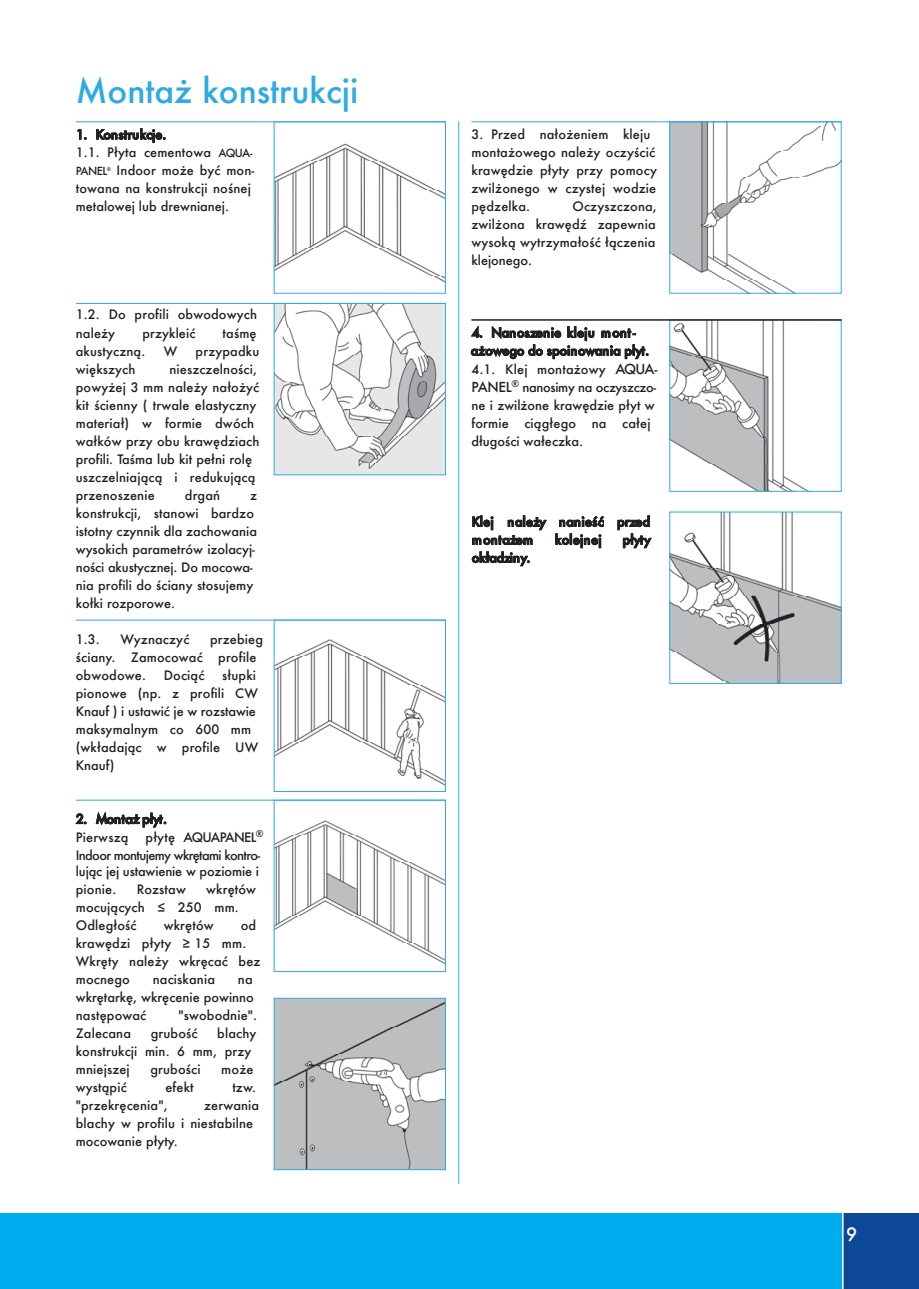
<style>
.page{position:relative;width:919px;height:1289px;background:#fff}
.page>*{position:absolute;margin:0;border:0;box-sizing:border-box;transform-origin:0 0}
.t1{font:500 33px "Futura";color:#2eabe2}
.t2{font:500 18px "Futura";color:#fff}
.t3{font:500 12.75px/18px "Futura";letter-spacing:.01em;color:#231f20}
.t4{font:500 12.75px/18px "Futura";letter-spacing:-.05em;color:#231f20;text-align:right}
.t5{font:500 12.75px/18px "Futura";letter-spacing:-.01em;color:#231f20}
.t6{font:500 12.75px "Futura";letter-spacing:-.02em;color:#231f20}
.t7{font:500 10.95px "Futura";letter-spacing:-.05em;color:#231f20}
.s1{font-size:10.95px}
.s2{font-size:13.5px}
</style>
<div class="page">
<div style="left:0;top:1212px;width:918px;height:76px;background:#00adef"></div>
<svg style="left:77px;top:129px;width:10px;height:11px"></svg>
<svg style="left:96px;top:128px;width:70px;height:15px"></svg>
<svg style="left:75px;top:813px;width:12px;height:11px"></svg>
<svg style="left:96px;top:812px;width:70px;height:15px"></svg>
<img style="left:275px;top:143px;width:169px;height:139px">
<div style="left:273px;top:121px;width:173px;height:173px;border:1px solid #2eabe2"></div>
<hr style="left:76px;top:121px;width:370px;height:1px;background:#2eabe2">
<img style="left:275px;top:305px;width:169px;height:168px">
<hr style="left:76px;top:303px;width:370px;height:1px;background:#2eabe2">
<svg style="left:471px;top:326px;width:177px;height:33px"></svg>
<svg style="left:559px;top:516px;width:45px;height:11px"></svg>
<svg style="left:472px;top:515px;width:74px;height:30px"></svg>
<svg style="left:555px;top:533px;width:46px;height:15px"></svg>
<svg style="left:617px;top:515px;width:34px;height:33px"></svg>
<svg style="left:472px;top:551px;width:57px;height:15px"></svg>
<img style="left:275px;top:639px;width:169px;height:146px">
<div style="left:273px;top:619px;width:173px;height:173px;border:1px solid #2eabe2"></div>
<hr style="left:76px;top:619px;width:370px;height:1px;background:#2eabe2">
<img style="left:275px;top:820px;width:169px;height:144px">
<div style="left:273px;top:799px;width:173px;height:173px;border:1px solid #2eabe2"></div>
<img style="left:671px;top:513px;width:168px;height:169px">
<div style="left:669px;top:511px;width:172px;height:173px;border:1px solid #2eabe2"></div>
<hr style="left:76px;top:799px;width:370px;height:1px;background:#2eabe2">
<img style="left:275px;top:999px;width:169px;height:169px">
<div style="left:273px;top:997px;width:173px;height:173px;border:1px solid #2eabe2"></div>
<img style="left:671px;top:123px;width:168px;height:169px">
<div style="left:669px;top:121px;width:172px;height:173px;border:1px solid #2eabe2"></div>
<hr style="left:471px;top:121px;width:370px;height:1px;background:#2eabe2">
<img style="left:671px;top:321px;width:136px;height:169px">
<div style="left:669px;top:319px;width:172px;height:173px;border:1px solid #2eabe2"></div>
<hr style="left:471px;top:320px;width:370px;height:1px;background:#231f20">
<hr style="left:458px;top:121px;width:1px;height:1062px;background:#2eabe2">
<div style="left:842px;top:1212px;width:76px;height:76px;background:#0c4798"></div>
<hr style="left:842px;top:1212px;width:1px;height:76px;background:#fff">
<h1 class="t1" style="left:76px;top:68px;width:284px">Montaż konstrukcji</h1>
<p class="t3" style="left:76px;top:125px;width:178px">1. Konstrukcje.<br>1.1. Płyta cementowa <span class="s1">AQUA-</span></p>
<p class="t7" style="left:76px;top:164px;width:37px">PANEL<sup>®</sup></p>
<p class="t3" style="left:76px;top:161px;width:180px;text-indent:41px">Indoor może być mon&shy;towana na konstrukcji nośnej metalowej lub drewnianej.</p>
<p class="t3" style="left:76px;top:305px;width:183px">1.2. Do profili obwodowych należy</p>
<p class="t3" style="left:142px;top:323px;width:55px">przykleić</p>
<p class="t3" style="left:223px;top:323px;width:36px">taśmę</p>
<p class="t3" style="left:76px;top:341px;width:71px">akustyczną.</p>
<p class="t3" style="left:164px;top:341px;width:15px">W</p>
<p class="t3" style="left:196px;top:341px;width:65px">przypadku</p>
<p class="t3" style="left:76px;top:359px;width:61px">większych</p>
<p class="t3" style="left:76px;top:359px;width:185px;text-indent:94px">nieszczelności, powyżej 3 mm należy nałożyć kit ścienny ( trwale elastyczny materiał) w formie dwóch wałków przy obu krawędziach profili. Taśma lub kit pełni rolę uszczelniającą i redukującą przenoszenie</p>
<p class="t3" style="left:185px;top:485px;width:37px">drgań</p>
<p class="t3" style="left:76px;top:485px;width:183px;text-indent:174px">z konstrukcji, stanowi bardzo istotny czynnik dla zachowania wysokich parametrów izolacyj&shy;ności akustycznej. Do mocowa&shy;nia profili do ściany stosujemy kołki rozporowe.</p>
<p class="t3" style="left:76px;top:629px;width:26px">1.3.</p>
<p class="t3" style="left:120px;top:629px;width:71px">Wyznaczyć</p>
<p class="t3" style="left:76px;top:629px;width:189px;text-indent:134px">przebieg ściany. Zamocować profile obwodowe.</p>
<p class="t3" style="left:76px;top:665px;width:184px;text-indent:146px">słupki pionowe (np. z profili CW<br>Knauf ) i ustawić je w rozstawie maksymalnym co 600 mm (wkładając w profile UW<br>Knauf)</p>
<p class="t3" style="left:164px;top:665px;width:42px">Dociąć</p>
<p class="t3" style="left:76px;top:809px;width:93px">2. Montaż płyt.<br>Pierwszą</p>
<p class="t4" style="left:76px;top:827px;width:189px">płytę AQUAPANEL<sup>®<br></sup>Indoor montujemy wkrętami kontro-</p>
<p class="t5" style="left:76px;top:862px;width:185px">lując jej ustawienie w poziomie i pionie.</p>
<p class="t3" style="left:76px;top:880px;width:182px;text-indent:130px">wkrętów mocujących ≤ 250 mm.<br>Odległość</p>
<p class="t3" style="left:137px;top:880px;width:51px">Rozstaw</p>
<p class="t3" style="left:76px;top:916px;width:186px;text-indent:165px">od krawędzi płyty ≥ 15 mm.<br>Wkręty należy wkręcać bez mocnego</p>
<p class="t3" style="left:164px;top:916px;width:51px">wkrętów</p>
<p class="t3" style="left:153px;top:970px;width:64px">naciskania</p>
<p class="t3" style="left:76px;top:970px;width:179px;text-align:justify;text-indent:162px">na wkrętarkę, wkręcenie powinno następować</p>
<p class="t3" style="left:178px;top:1006px;width:80px">"swobodnie".</p>
<p class="t3" style="left:76px;top:1024px;width:57px">Zalecana</p>
<p class="t3" style="left:151px;top:1024px;width:48px">grubość</p>
<p class="t3" style="left:76px;top:1024px;width:182px;text-indent:141px">blachy konstrukcji min. 6 mm, przy mniejszej</p>
<p class="t3" style="left:150px;top:1060px;width:52px">grubości</p>
<p class="t3" style="left:221px;top:1060px;width:34px">może</p>
<p class="t3" style="left:76px;top:1078px;width:52px">wystąpić</p>
<p class="t3" style="left:165px;top:1078px;width:30px">efekt</p>
<p class="t3" style="left:232px;top:1078px;width:25px">tzw.</p>
<p class="t3" style="left:76px;top:1096px;width:93px">"przekręcenia",</p>
<p class="t3" style="left:76px;top:1096px;width:185px;text-indent:128px">zerwania blachy w profilu i niestabilne mocowanie płyty.</p>
<p class="t3" style="left:471px;top:125px;width:187px">3. Przed nałożeniem kleju montażowego należy oczyścić krawędzie płyty przy pomocy zwilżonego w czystej wodzie pędzelka.</p>
<p class="t3" style="left:471px;top:197px;width:187px;text-align:justify;text-indent:101px">Oczyszczona, zwilżona krawędź zapewnia wysoką wytrzymałość łączenia klejonego.</p>
<p class="t3" style="left:470px;top:323px;width:188px">4. Nanoszenie kleju mont&shy;ażowego do spoinowania płyt.<br>4.1. Klej montażowy <span class="s2">AQUA-<br>PANEL</span><sup>®</sup> nanosimy na oczyszczo&shy;ne i zwilżone krawędzie płyt w formie ciągłego na całej długości wałeczka.</p>
<p class="t3" style="left:471px;top:512px;width:180px">Klej należy nanieść przed montażem</p>
<p class="t3" style="left:555px;top:530px;width:48px">kolejnej</p>
<p class="t3" style="left:622px;top:530px;width:30px">płyty</p>
<p class="t6" style="left:471px;top:549px;width:60px">okładziny.</p>
<h2 class="t2" style="left:846px;top:1221px;width:13px">9</h2>
</div>
